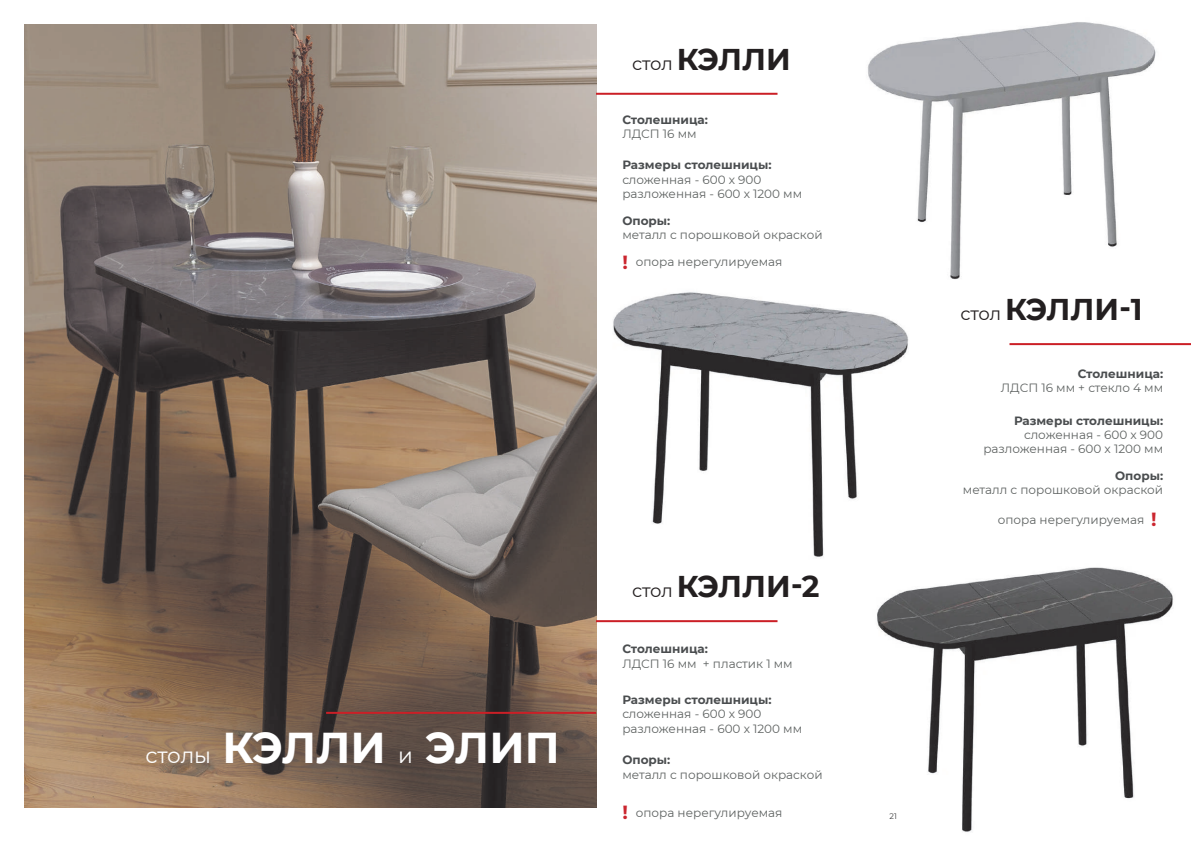
<style>
.page{position:relative;width:1191px;height:842px;background:#fff}
.page>*{position:absolute;margin:0;border:0;box-sizing:border-box;transform-origin:0 0}
.t1{font:700 43.1px "Montserrat";letter-spacing:-.005em;color:#fff}
.t2{font:700 30px "Montserrat";letter-spacing:-.01em;color:#231f20}
.t3{font:12px/14.4px "Montserrat";color:#5f6362}
.t4{font:700 12px "Montserrat";color:#4a4d4f}
.t5{font:8px "Montserrat";color:#3e3e3f}
.s1{font-weight:400;font-size:18px}
.s2{font-weight:700;font-size:19px;color:#cb262f}
.s3{font-weight:400;font-size:21.5px}
</style>
<div class="page">
<img style="left:867px;top:22px;width:289px;height:258px">
<img style="left:24px;top:25px;width:572px;height:782px">
<hr style="left:596px;top:93px;width:181px;height:2px;background:#cb1f26">
<hr style="left:326px;top:712px;width:270px;height:2px;background:#cb1f26">
<hr style="left:596px;top:620px;width:181px;height:2px;background:#cb1f26">
<hr style="left:1009px;top:343px;width:182px;height:2px;background:#cb1f26">
<img style="left:877px;top:567px;width:296px;height:265px">
<img style="left:613px;top:292px;width:296px;height:265px">
<h2 class="t2" style="left:632px;top:38px;width:160px"><span class="s1">стол</span> КЭЛЛИ</h2>
<p class="t4" style="left:622px;top:111px;width:87px">Столешница:</p>
<p class="t3" style="left:622px;top:126px;width:76px">ЛДСП 16 мм</p>
<p class="t4" style="left:622px;top:156px;width:151px">Размеры столешницы:</p>
<p class="t3" style="left:622px;top:172px;width:181px">сложенная - 600 х 900 разложенная - 600 х 1200 мм</p>
<p class="t4" style="left:622px;top:212px;width:49px">Опоры:</p>
<p class="t3" style="left:622px;top:227px;width:202px">металл с порошковой окраской</p>
<p class="t3" style="left:622px;top:254px;width:162px"><span class="s2">!</span> опора нерегулируемая</p>
<h1 class="t1" style="left:145px;top:716px;width:416px"><span class="s3">столы</span> КЭЛЛИ <span class="s3">и</span> ЭЛИП</h1>
<h2 class="t2" style="left:632px;top:565px;width:189px"><span class="s1">стол</span> КЭЛЛИ-2</h2>
<p class="t4" style="left:622px;top:640px;width:87px">Столешница:</p>
<p class="t3" style="left:622px;top:656px;width:172px">ЛДСП 16 мм + пластик 1 мм</p>
<p class="t4" style="left:622px;top:691px;width:151px">Размеры столешницы:</p>
<p class="t3" style="left:622px;top:706px;width:181px">сложенная - 600 х 900 разложенная - 600 х 1200 мм</p>
<p class="t4" style="left:622px;top:751px;width:49px">Опоры:</p>
<p class="t3" style="left:622px;top:767px;width:202px">металл с порошковой окраской</p>
<p class="t3" style="left:622px;top:805px;width:162px"><span class="s2">!</span> опора нерегулируемая</p>
<h2 class="t2" style="left:960px;top:288px;width:184px"><span class="s1">стол</span> КЭЛЛИ-1</h2>
<p class="t4" style="left:1077px;top:365px;width:87px">Столешница:</p>
<p class="t3" style="left:1001px;top:380px;width:164px">ЛДСП 16 мм + стекло 4 мм</p>
<p class="t4" style="left:1014px;top:412px;width:151px">Размеры столешницы:</p>
<p class="t3" style="left:983px;top:427px;width:181px;text-align:right">сложенная - 600 х 900 разложенная - 600 х 1200 мм</p>
<p class="t4" style="left:1115px;top:467px;width:49px">Опоры:</p>
<p class="t3" style="left:963px;top:482px;width:202px">металл с порошковой окраской</p>
<p class="t3" style="left:998px;top:512px;width:160px">опора нерегулируемая <span class="s2">!</span></p>
<p class="t5" style="left:889px;top:811px;width:9px">21</p>
</div>
